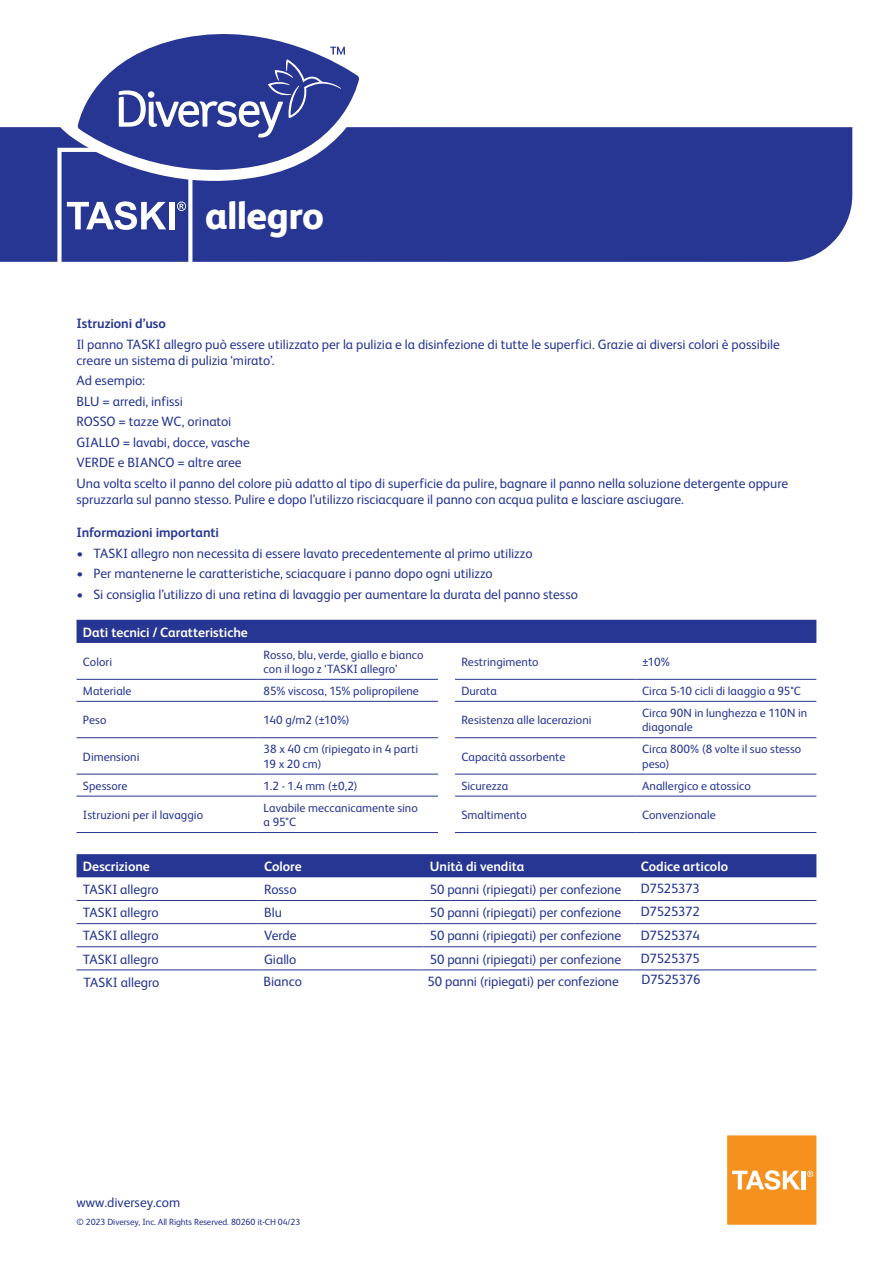
<style>
.page{position:relative;width:893px;height:1263px;background:#fff}
.page>*{position:absolute;margin:0;border:0;box-sizing:border-box;transform-origin:0 0}
.t1{font:800 39px "FS Albert Pro";letter-spacing:-.02em;color:#fff}
.Maintext{font:13.5px/16.2px "FS Albert Pro";color:#263692}
.Table_Text{font:13.5px "FS Albert Pro";letter-spacing:-.01em;color:#263692}
.Table_Subheads{font:700 13.5px "FS Albert Pro";letter-spacing:-.005em;color:#fff}
.Subheads{font:700 13.5px "FS Albert Pro";letter-spacing:-.005em;color:#263692}
.Maintext-2{font:13.5px "FS Albert Pro";letter-spacing:-.02em;color:#263692}
.Table_Text-2{font:12px/14.4px "FS Albert Pro";color:#263692}
.t2{font:9px "FS Albert Pro";letter-spacing:-.01em;color:#263692}
</style>
<div class="page">
<div style="left:0;top:127px;width:852px;height:135px;background:#263692"></div>
<svg style="left:57px;top:148px;width:135px;height:114px;background:#4e5ba6"></svg>
<div style="left:169px;top:202px;width:6px;height:27px;background:#fff"></div>
<svg style="left:727px;top:1135px;width:89px;height:90px;background:#f69c34"></svg>
<div style="left:77px;top:620px;width:739px;height:23px;background:#263692"></div>
<hr style="left:77px;top:679px;width:180px;height:1px;background:#263692">
<hr style="left:257px;top:679px;width:181px;height:1px;background:#263692">
<hr style="left:455px;top:679px;width:181px;height:1px;background:#263692">
<hr style="left:636px;top:679px;width:180px;height:1px;background:#263692">
<hr style="left:77px;top:701px;width:180px;height:1px;background:#263692">
<hr style="left:257px;top:701px;width:181px;height:1px;background:#263692">
<hr style="left:455px;top:701px;width:181px;height:1px;background:#263692">
<hr style="left:636px;top:701px;width:180px;height:1px;background:#263692">
<hr style="left:77px;top:737px;width:180px;height:1px;background:#263692">
<hr style="left:257px;top:737px;width:181px;height:1px;background:#263692">
<hr style="left:455px;top:737px;width:181px;height:1px;background:#263692">
<hr style="left:636px;top:737px;width:180px;height:1px;background:#263692">
<hr style="left:77px;top:774px;width:180px;height:1px;background:#263692">
<hr style="left:257px;top:774px;width:181px;height:1px;background:#263692">
<hr style="left:455px;top:774px;width:181px;height:1px;background:#263692">
<hr style="left:636px;top:774px;width:180px;height:1px;background:#263692">
<hr style="left:77px;top:796px;width:180px;height:1px;background:#263692">
<hr style="left:257px;top:796px;width:181px;height:1px;background:#263692">
<hr style="left:455px;top:796px;width:181px;height:1px;background:#263692">
<hr style="left:636px;top:796px;width:180px;height:1px;background:#263692">
<hr style="left:77px;top:832px;width:180px;height:1px;background:#263692">
<hr style="left:257px;top:832px;width:181px;height:1px;background:#263692">
<hr style="left:455px;top:832px;width:181px;height:1px;background:#263692">
<hr style="left:636px;top:832px;width:180px;height:1px;background:#263692">
<div style="left:77px;top:854px;width:739px;height:23px;background:#263692"></div>
<hr style="left:77px;top:900px;width:181px;height:1px;background:#263692">
<hr style="left:258px;top:900px;width:165px;height:1px;background:#263692">
<hr style="left:423px;top:900px;width:211px;height:1px;background:#263692">
<hr style="left:634px;top:900px;width:182px;height:1px;background:#263692">
<hr style="left:77px;top:923px;width:181px;height:1px;background:#263692">
<hr style="left:258px;top:923px;width:165px;height:1px;background:#263692">
<hr style="left:423px;top:923px;width:211px;height:1px;background:#263692">
<hr style="left:634px;top:923px;width:182px;height:1px;background:#263692">
<hr style="left:77px;top:946px;width:181px;height:1px;background:#263692">
<hr style="left:258px;top:946px;width:165px;height:1px;background:#263692">
<hr style="left:423px;top:946px;width:211px;height:1px;background:#263692">
<hr style="left:634px;top:946px;width:182px;height:1px;background:#263692">
<hr style="left:77px;top:969px;width:181px;height:1px;background:#263692">
<hr style="left:258px;top:969px;width:165px;height:1px;background:#263692">
<hr style="left:423px;top:969px;width:211px;height:1px;background:#263692">
<hr style="left:634px;top:969px;width:182px;height:1px;background:#263692">
<svg style="left:58px;top:78px;width:316px;height:103px"></svg>
<svg style="left:78px;top:34px;width:281px;height:148px;fill:#263692"></svg>
<svg style="left:119px;top:47px;width:226px;height:91px;background:#4a58a4"></svg>
<p class="t1" style="left:205px;top:185px;width:120px">allegro</p>
<p class="Subheads" style="left:77px;top:314px;width:91px">Istruzioni d’uso</p>
<p class="Maintext" style="left:77px;top:335px;width:705px">Il panno TASKI allegro può essere utilizzato per la pulizia e la disinfezione di tutte le superfici. Grazie ai diversi colori è possibile creare un sistema di pulizia ‘mirato’.</p>
<p class="Maintext" style="left:77px;top:372px;width:70px">Ad esempio:</p>
<p class="Maintext" style="left:77px;top:392px;width:108px">BLU = arredi, infissi</p>
<p class="Maintext" style="left:77px;top:413px;width:156px">ROSSO = tazze WC, orinatoi</p>
<p class="Maintext" style="left:77px;top:433px;width:175px">GIALLO = lavabi, docce, vasche</p>
<p class="Maintext" style="left:77px;top:453px;width:167px">VERDE e BIANCO = altre aree</p>
<p class="Maintext" style="left:77px;top:474px;width:713px">Una volta scelto il panno del colore più adatto al tipo di superficie da pulire, bagnare il panno nella soluzione detergente oppure spruzzarla sul panno stesso. Pulire e dopo l’utilizzo risciacquare il panno con acqua pulita e lasciare asciugare.</p>
<p class="Subheads" style="left:77px;top:523px;width:144px">Informazioni importanti</p>
<p class="Maintext" style="left:77px;top:544px;width:457px">• TASKI allegro non necessita di essere lavato precedentemente al primo utilizzo</p>
<p class="Maintext" style="left:77px;top:564px;width:418px">• Per mantenerne le caratteristiche, sciacquare i panno dopo ogni utilizzo</p>
<p class="Maintext" style="left:77px;top:585px;width:503px">• Si consiglia l’utilizzo di una retina di lavaggio per aumentare la durata del panno stesso</p>
<p class="Table_Subheads" style="left:83px;top:622px;width:166px">Dati tecnici / Caratteristiche</p>
<p class="Table_Text-2" style="left:83px;top:653px;width:31px">Colori</p>
<p class="Table_Text-2" style="left:264px;top:646px;width:161px">Rosso, blu, verde, giallo e bianco con il logo z ‘TASKI allegro’</p>
<p class="Table_Text-2" style="left:461px;top:653px;width:79px">Restringimento</p>
<p class="Table_Text-2" style="left:642px;top:653px;width:29px">±10%</p>
<p class="Table_Text-2" style="left:83px;top:683px;width:50px">Materiale</p>
<p class="Table_Text-2" style="left:264px;top:683px;width:157px">85% viscosa, 15% polipropilene</p>
<p class="Table_Text-2" style="left:461px;top:683px;width:37px">Durata</p>
<p class="Table_Text-2" style="left:642px;top:683px;width:160px">Circa 5-10 cicli di laaggio a 95°C</p>
<p class="Table_Text-2" style="left:83px;top:712px;width:25px">Peso</p>
<p class="Table_Text-2" style="left:264px;top:712px;width:88px">140 g/m2 (±10%)</p>
<p class="Table_Text-2" style="left:461px;top:712px;width:132px">Resistenza alle lacerazioni</p>
<p class="Table_Text-2" style="left:642px;top:705px;width:167px">Circa 90N in lunghezza e 110N in diagonale</p>
<p class="Table_Text-2" style="left:83px;top:748px;width:58px">Dimensioni</p>
<p class="Table_Text-2" style="left:264px;top:741px;width:156px">38 x 40 cm (ripiegato in 4 parti<br>19 x 20 cm)</p>
<p class="Table_Text-2" style="left:461px;top:748px;width:105px">Capacità assorbente</p>
<p class="Table_Text-2" style="left:642px;top:741px;width:161px">Circa 800% (8 volte il suo stesso peso)</p>
<p class="Table_Text-2" style="left:83px;top:777px;width:46px">Spessore</p>
<p class="Table_Text-2" style="left:264px;top:777px;width:96px">1.2 - 1.4 mm (±0,2)</p>
<p class="Table_Text-2" style="left:461px;top:777px;width:48px">Sicurezza</p>
<p class="Table_Text-2" style="left:642px;top:777px;width:110px">Anallergico e atossico</p>
<p class="Table_Text-2" style="left:83px;top:807px;width:122px">Istruzioni per il lavaggio</p>
<p class="Table_Text-2" style="left:264px;top:799px;width:156px">Lavabile meccanicamente sino a 95°C</p>
<p class="Table_Text-2" style="left:461px;top:807px;width:67px">Smaltimento</p>
<p class="Table_Text-2" style="left:642px;top:807px;width:75px">Convenzionale</p>
<p class="Table_Subheads" style="left:83px;top:857px;width:69px">Descrizione</p>
<p class="Table_Subheads" style="left:264px;top:857px;width:39px">Colore</p>
<p class="Table_Subheads" style="left:430px;top:857px;width:96px">Unità di vendita</p>
<p class="Table_Subheads" style="left:641px;top:857px;width:89px">Codice articolo</p>
<p class="Table_Text" style="left:83px;top:880px;width:77px">TASKI allegro</p>
<p class="Table_Text" style="left:264px;top:880px;width:34px">Rosso</p>
<p class="Table_Text" style="left:430px;top:881px;width:193px">50 panni (ripiegati) per confezione</p>
<p class="Table_Text" style="left:641px;top:881px;width:61px">D7525373</p>
<p class="Table_Text" style="left:83px;top:903px;width:77px">TASKI allegro</p>
<p class="Table_Text" style="left:264px;top:903px;width:19px">Blu</p>
<p class="Table_Text" style="left:430px;top:903px;width:193px">50 panni (ripiegati) per confezione</p>
<p class="Table_Text" style="left:641px;top:904px;width:61px">D7525372</p>
<p class="Table_Text" style="left:83px;top:926px;width:77px">TASKI allegro</p>
<p class="Table_Text" style="left:264px;top:926px;width:34px">Verde</p>
<p class="Table_Text" style="left:430px;top:928px;width:193px">50 panni (ripiegati) per confezione</p>
<p class="Table_Text" style="left:641px;top:927px;width:61px">D7525374</p>
<p class="Table_Text" style="left:83px;top:949px;width:77px">TASKI allegro</p>
<p class="Table_Text" style="left:264px;top:949px;width:34px">Giallo</p>
<p class="Table_Text" style="left:430px;top:951px;width:193px">50 panni (ripiegati) per confezione</p>
<p class="Table_Text" style="left:641px;top:950px;width:61px">D7525375</p>
<p class="Maintext" style="left:83px;top:973px;width:77px">TASKI allegro</p>
<p class="Maintext" style="left:263px;top:973px;width:40px">Bianco</p>
<p class="Maintext" style="left:428px;top:973px;width:193px">50 panni (ripiegati) per confezione</p>
<p class="Maintext-2" style="left:641px;top:972px;width:61px">D7525376</p>
<p class="Maintext" style="left:77px;top:1193px;width:105px">www.diversey.com</p>
<p class="t2" style="left:77px;top:1215px;width:225px">© 2023 Diversey, Inc. All Rights Reserved. 80260 it-CH 04/23</p>
</div>
